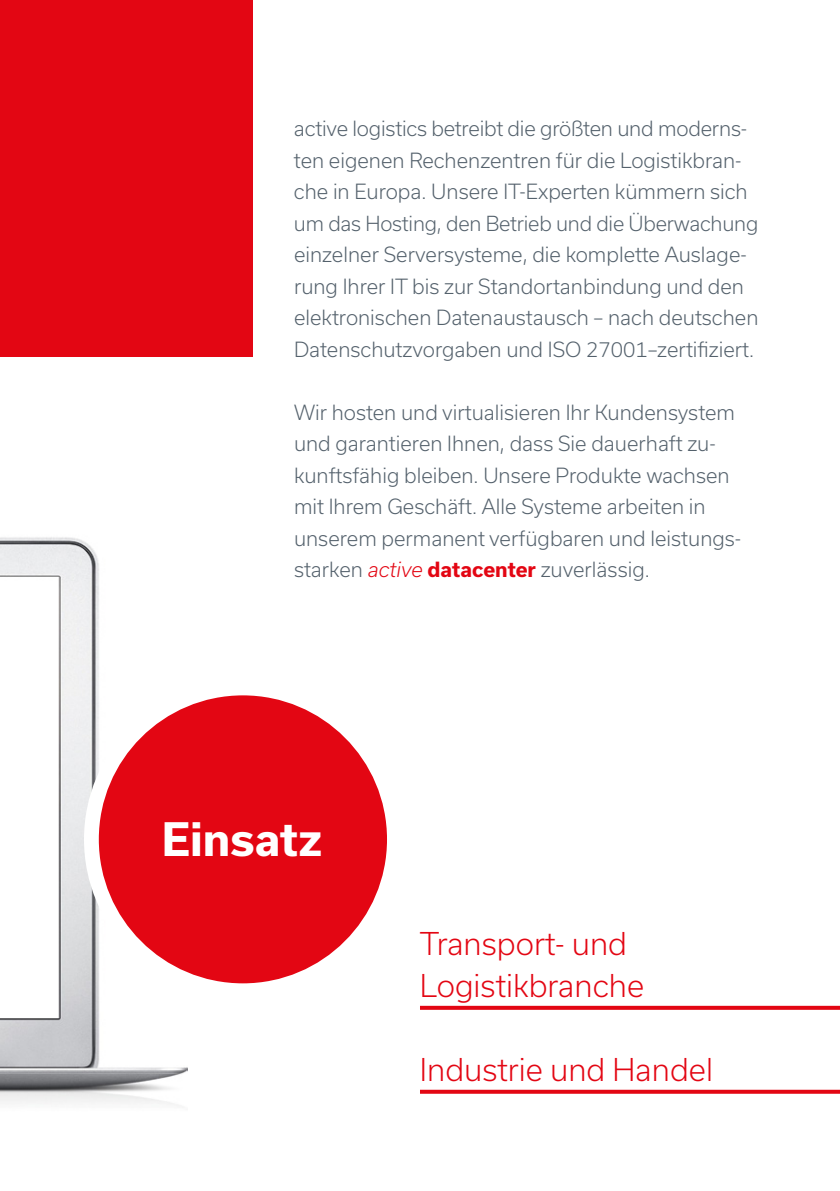
<style>
.page{position:relative;width:840px;height:1191px;background:#fff}
.page>*{position:absolute;margin:0;border:0;box-sizing:border-box;transform-origin:0 0}
.t1{font:700 44px "Usual";color:#fff}
.t2{font:300 30px/42px "Usual";color:#e30613}
.t3{font:300 20px/31.4px "Usual";color:#54616c}
.t4{font:300 19.8px "Usual";letter-spacing:-.01em;color:#54616c}
.s1{font-style:italic;color:#e30613}
.s2{font-weight:700;color:#e30613}
</style>
<div class="page">
<div style="left:0;top:0;width:252px;height:357px;background:#e30613"></div>
<img style="left:0;top:537px;width:187px;height:567px">
<div style="left:91px;top:688px;width:303px;height:302px;background:#e30613;border-radius:50%"></div>
<div style="left:84px;top:680px;width:317px;height:318px;border:15px solid #fff;border-radius:50%"></div>
<svg style="left:420px;top:1005px;width:419px;height:4px;background:#e83943"></svg>
<svg style="left:420px;top:1089px;width:419px;height:4px;background:#e8353f"></svg>
<p class="t3" style="left:294px;top:113px;width:455px">active logistics betreibt die größten und moderns&shy;ten eigenen Rechenzentren für die Logistikbran&shy;che in Europa. Unsere IT-Experten kümmern sich</p>
<p class="t4" style="left:294px;top:212px;width:465px">um das Hosting, den Betrieb und die Überwachung</p>
<p class="t3" style="left:294px;top:239px;width:465px">einzelner Serversysteme, die komplette Auslage&shy;rung Ihrer IT bis zur Standortanbindung und den elektronischen Datenaustausch – nach deutschen Datenschutzvorgaben und ISO 27001–zertifiziert.</p>
<p class="t3" style="left:294px;top:396px;width:448px">Wir hosten und virtualisieren Ihr Kundensystem und garantieren Ihnen, dass Sie dauerhaft zu&shy;kunftsfähig bleiben. Unsere Produkte wachsen mit Ihrem Geschäft. Alle Systeme arbeiten in unserem permanent verfügbaren und leistungs&shy;starken <span class="s1">active</span> <span class="s2">datacenter</span> zuverlässig.</p>
<h1 class="t1" style="left:162px;top:814px;width:161px">Einsatz</h1>
<h2 class="t2" style="left:420px;top:922px;width:225px">Transport- und<br>Logistikbranche</h2>
<h2 class="t2" style="left:420px;top:1048px;width:294px">Industrie und Handel</h2>
</div>
